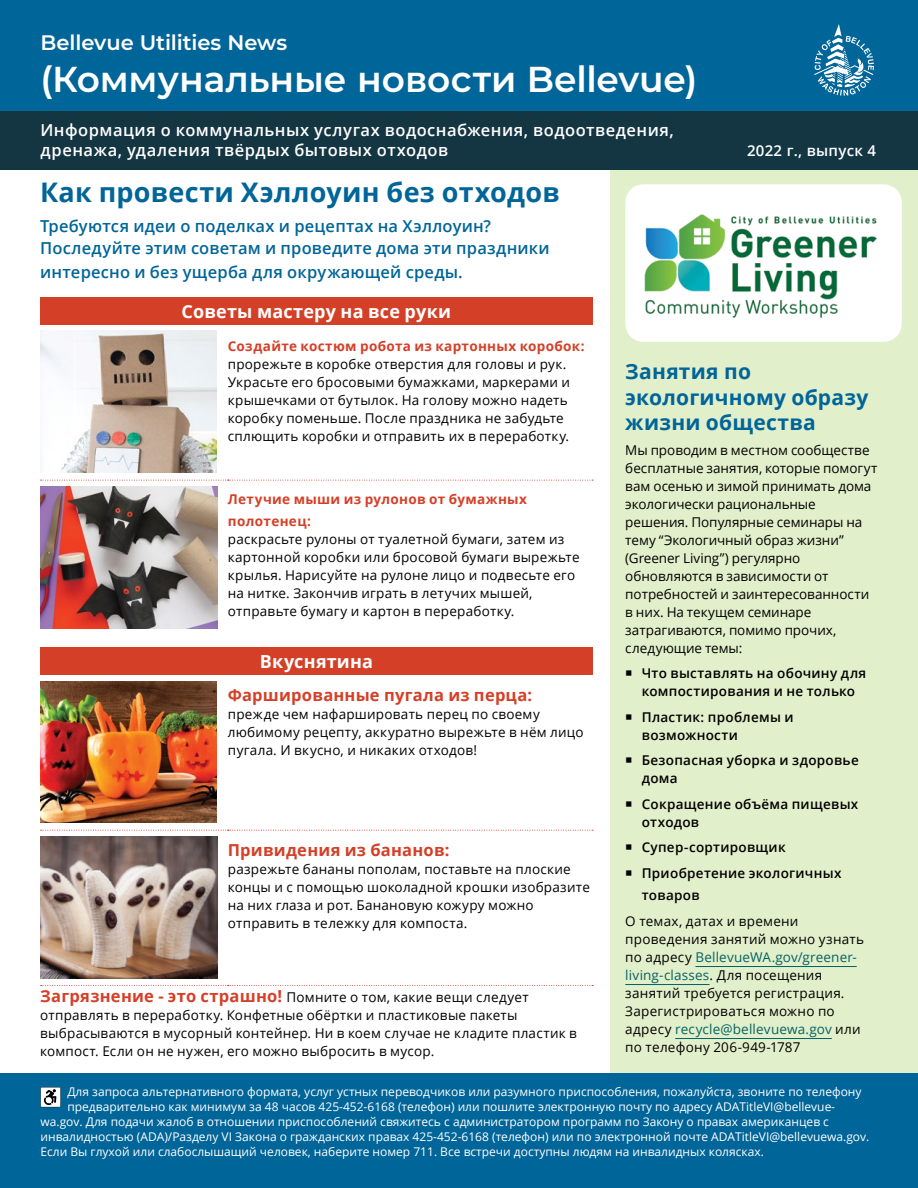
<style>
.page{position:relative;width:918px;height:1188px;background:#fff}
.page>*{position:absolute;margin:0;border:0;box-sizing:border-box;transform-origin:0 0}
.t1{font:600 36px "Montserrat";color:#fff}
.t2{font:700 27px "Open Sans";letter-spacing:.01em;color:#006598}
.t3{font:700 21px/25.2px "Open Sans";letter-spacing:.01em;color:#006598}
.t4{font:600 21px "Montserrat";letter-spacing:-.005em;color:#fff}
.t5{font:700 18px "Open Sans";letter-spacing:.01em;color:#fff}
.t6{font:600 16.5px/22.5px "Open Sans";letter-spacing:.01em;color:#006598}
.t7{font:600 16.5px/19.8px "Open Sans";letter-spacing:.03em;color:#fff}
.Body_Text{font:700 16.5px "Open Sans";letter-spacing:.015em;color:#d44027}
.t8{font:600 15px "Open Sans";letter-spacing:.02em;color:#fff}
.Body_Text-2{font:13.5px/18px "Open Sans";letter-spacing:.015em;color:#000}
.Body_Text-3{font:13.5px/18px "Open Sans";letter-spacing:-.005em;color:#000}
.t9{font:600 13.5px/18px "Open Sans";letter-spacing:.02em;color:#000}
.Body_Text-4{font:700 13.5px/22.5px "Open Sans";letter-spacing:.025em;color:#d44027}
.ada{font:12px "Open Sans";color:#fff}
.s1{font-weight:700;color:#d44027}
.s2{color:#056363}
.s3{font-weight:700;font-size:16.5px;color:#d44027}
</style>
<div class="page">
<div style="left:610px;top:110px;width:308px;height:1001px;background:#e2efcb"></div>
<div style="left:625px;top:184px;width:277px;height:158px;background:#fff;border-radius:18px"></div>
<div style="left:0;top:1074px;width:918px;height:114px;background:#006598"></div>
<div style="left:0;top:0;width:918px;height:118px;background:#006598"></div>
<svg style="left:814px;top:24px;width:60px;height:72px"></svg>
<div style="left:40px;top:298px;width:552px;height:27px;background:#d44027"></div>
<svg style="left:41px;top:480px;width:552px;height:1px"></svg>
<img style="left:40px;top:331px;width:177px;height:142px">
<img style="left:40px;top:486px;width:178px;height:142px">
<div style="left:40px;top:648px;width:552px;height:27px;background:#d44027"></div>
<svg style="left:41px;top:830px;width:552px;height:1px"></svg>
<svg style="left:41px;top:985px;width:552px;height:1px"></svg>
<img style="left:40px;top:681px;width:177px;height:142px">
<img style="left:40px;top:836px;width:178px;height:142px">
<hr style="left:695px;top:966px;width:162px;height:1px;background:#056363">
<hr style="left:625px;top:984px;width:85px;height:1px;background:#056363">
<hr style="left:675px;top:1038px;width:157px;height:1px;background:#056363">
<img style="left:644px;top:214px;width:233px;height:105px">
<svg style="left:41px;top:1087px;width:20px;height:20px"></svg>
<div style="left:0;top:111px;width:918px;height:59px;background:#143642"></div>
<p class="t4" style="left:40px;top:27px;width:248px">Bellevue Utilities News</p>
<p class="t1" style="left:40px;top:53px;width:658px">(Коммунальные новости Bellevue)</p>
<p class="t7" style="left:40px;top:120px;width:635px">Информация о коммунальных услугах водоснабжения, водоотведения, дренажа, удаления твёрдых бытовых отходов</p>
<p class="t8" style="left:747px;top:140px;width:130px">2022 г., выпуск 4</p>
<h1 class="t2" style="left:40px;top:173px;width:521px">Как провести Хэллоуин без отходов</h1>
<h3 class="t6" style="left:40px;top:214px;width:511px">Требуются идеи о поделках и рецептах на Хэллоуин?<br>Последуйте этим советам и проведите дома эти праздники</h3>
<h3 class="t6" style="left:40px;top:261px;width:424px">интересно и без ущерба для окружающей среды.</h3>
<h3 class="t5" style="left:182px;top:299px;width:271px">Советы мастеру на все руки</h3>
<p class="Body_Text-2" style="left:228px;top:337px;width:358px"><span class="s1">Создайте костюм робота из картонных коробок: </span>прорежьте в коробке отверстия для головы и рук.<br>Украсьте его бросовыми бумажками, маркерами и крышечками от бутылок. На голову можно надеть коробку поменьше. После праздника не забудьте сплющить коробки и отправить их в переработку.</p>
<h2 class="t3" style="left:625px;top:359px;width:244px">Занятия по экологичному образу жизни общества</h2>
<p class="Body_Text-3" style="left:625px;top:440px;width:254px">Мы проводим в местном сообществе бесплатные занятия, которые помогут вам осенью и зимой принимать дома экологически рациональные решения. Популярные семинары на тему “Экологичный образ жизни” (Greener Living”) регулярно обновляются в зависимости от потребностей и заинтересованности в них. На текущем семинаре затрагиваются, помимо прочих, следующие темы:</p>
<p class="t9" style="left:642px;top:664px;width:226px">Что выставлять на обочину для компостирования и не только</p>
<p class="t9" style="left:642px;top:708px;width:153px">Пластик: проблемы и возможности</p>
<p class="t9" style="left:642px;top:751px;width:219px">Безопасная уборка и здоровье дома</p>
<p class="t9" style="left:642px;top:795px;width:218px">Сокращение объёма пищевых отходов</p>
<p class="t9" style="left:642px;top:838px;width:145px">Супер-сортировщик</p>
<p class="t9" style="left:642px;top:862px;width:201px;line-height:22.5px">Приобретение экологичных товаров</p>
<p class="Body_Text-2" style="left:625px;top:912px;width:240px">О темах, датах и времени проведения занятий можно узнать по адресу <span class="s2">BellevueWA.gov/greener&shy;living-classes</span>. Для посещения занятий требуется регистрация.<br>Зарегистрироваться можно по адресу <span class="s2">recycle@bellevuewa.gov</span> или по телефону 206-949-1787</p>
<p class="ada" style="left:67px;top:1084px;width:796px">Для запроса альтернативного формата, услуг устных переводчиков или разумного приспособления, пожалуйста, звоните по телефону</p>
<p class="ada" style="left:67px;top:1099px;width:769px">предварительно как минимум за 48 часов 425-452-6168 (телефон) или пошлите электронную почту по адресу ADATitleVI@bellevue-</p>
<p class="ada" style="left:40px;top:1114px;width:790px">wa.gov. Для подачи жалоб в отношении приспособлений свяжитесь с администратором программ по Закону о правах американцев с</p>
<p class="ada" style="left:40px;top:1129px;width:830px">инвалидностью (ADA)/Разделу VI Закона о гражданских правах 425-452-6168 (телефон) или по электронной почте ADATitleVI@bellevuewa.gov.</p>
<p class="ada" style="left:40px;top:1144px;width:725px">Если Вы глухой или слабослышащий человек, наберите номер 711. Все встречи доступны людям на инвалидных колясках.</p>
<p class="Body_Text-4" style="left:228px;top:487px;width:301px">Летучие мыши из рулонов от бумажных полотенец:</p>
<p class="Body_Text-2" style="left:228px;top:530px;width:353px">раскрасьте рулоны от туалетной бумаги, затем из картонной коробки или бросовой бумаги вырежьте крылья. Нарисуйте на рулоне лицо и подвесьте его на нитке. Закончив играть в летучих мышей, отправьте бумагу и картон в переработку.</p>
<h3 class="t5" style="left:260px;top:649px;width:115px">Вкуснятина</h3>
<p class="Body_Text" style="left:228px;top:683px;width:306px">Фаршированные пугала из перца:</p>
<p class="Body_Text-2" style="left:228px;top:705px;width:357px">прежде чем нафаршировать перец по своему любимому рецепту, аккуратно вырежьте в нём лицо пугала. И вкусно, и никаких отходов!</p>
<p class="Body_Text" style="left:228px;top:839px;width:223px">Привидения из бананов:</p>
<p class="Body_Text-2" style="left:228px;top:860px;width:364px">разрежьте бананы пополам, поставьте на плоские концы и с помощью шоколадной крошки изобразите на них глаза и рот. Банановую кожуру можно отправить в тележку для компоста.</p>
<p class="Body_Text-2" style="left:40px;top:988px;width:538px"><span class="s3">Загрязнение - это страшно!</span> Помните о том, какие вещи следует отправлять в переработку. Конфетные обёртки и пластиковые пакеты выбрасываются в мусорный контейнер. Ни в коем случае не кладите пластик в компост. Если он не нужен, его можно выбросить в мусор.</p>
</div>
